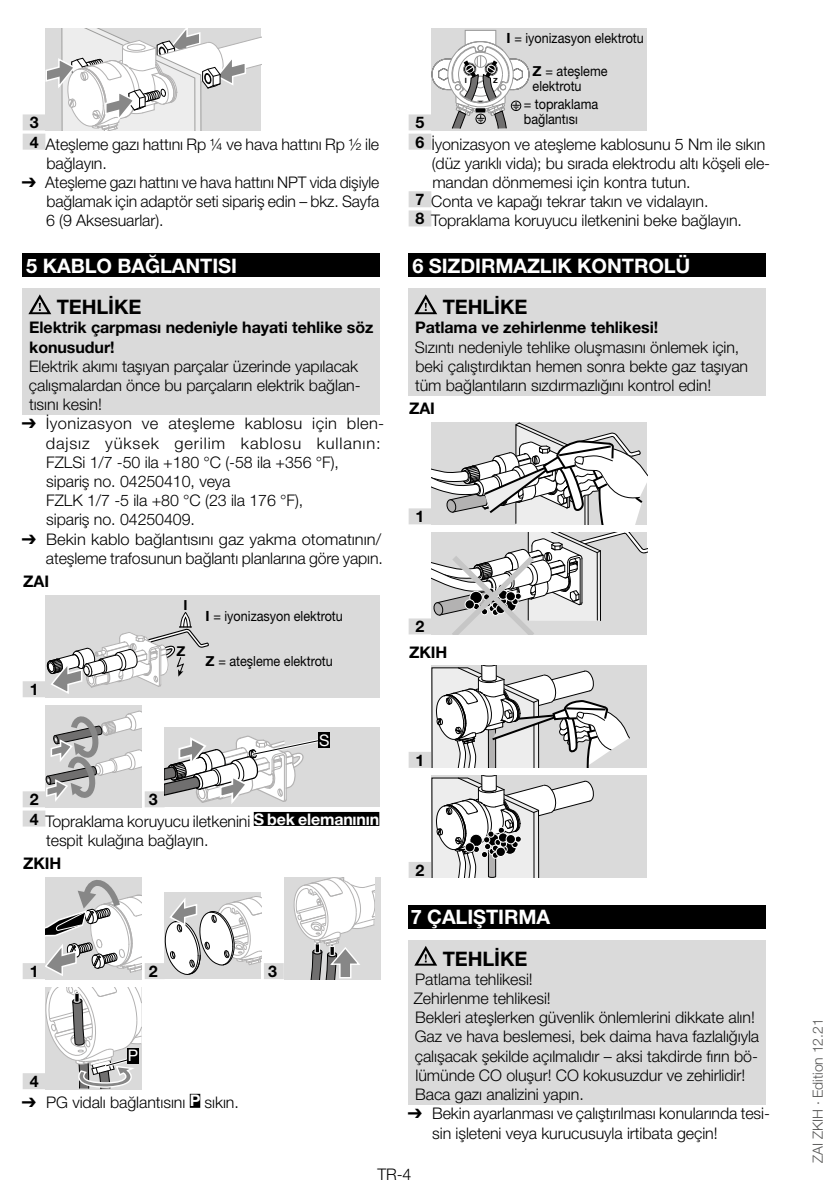
<style>
.page{position:relative;width:840px;height:1191px;background:#fff}
.page>*{position:absolute;margin:0;border:0;box-sizing:border-box;transform-origin:0 0}
.t1{font:700 20px "Helvetica Neue LT Pro";letter-spacing:-.005em;color:#fff}
.t2{font:700 20px "Helvetica Neue LT Pro";letter-spacing:-.005em;color:#000}
.t3{font:300 16px/19.2px "Helvetica Neue LT Pro";letter-spacing:-.005em;color:#000}
.t4{font:300 16px/19.2px "Helvetica Neue LT Pro";letter-spacing:.025em;color:#000}
.t5{font:700 16px/19.2px "Helvetica Neue LT Pro";letter-spacing:-.005em;color:#000}
.t6{font:16px "Helvetica Neue LT Pro";color:#fff}
.t7{font:14px/15px "Helvetica Neue LT Pro";color:#000;scale:.9 1}
.t8{font:300 14px "Helvetica Neue LT Pro";letter-spacing:-.005em;color:#575756}
.t9{font:700 13.8px "Helvetica Neue";color:#000}
.t10{font:700 7.2px "Helvetica Neue";color:#000}
.s1{font-weight:700}
.s2{font-family:"Arial Unicode MS";font-weight:400}
.s3{font-family:"Helvetica Neue";font-weight:700}
.s4{font-weight:700;color:#fff}
</style>
<div class="page">
<div style="left:23px;top:114px;width:22px;height:16px;background:#dadada"></div>
<div style="left:23px;top:134px;width:22px;height:16px;background:#dadada"></div>
<div style="left:23px;top:253px;width:357px;height:24px;background:#000"></div>
<div style="left:23px;top:288px;width:357px;height:32px;background:#dadada"></div>
<div style="left:23px;top:316px;width:357px;height:41px;background:#dadada"></div>
<div style="left:23px;top:355px;width:357px;height:60px;background:#dadada"></div>
<div style="left:23px;top:681px;width:22px;height:16px;background:#dadada"></div>
<div style="left:23px;top:791px;width:22px;height:16px;background:#dadada"></div>
<div style="left:145px;top:791px;width:19px;height:16px;background:#dadada"></div>
<div style="left:23px;top:810px;width:22px;height:16px;background:#dadada"></div>
<div style="left:254px;top:812px;width:125px;height:14px;background:#000"></div>
<div style="left:23px;top:963px;width:22px;height:16px;background:#dadada"></div>
<div style="left:145px;top:963px;width:19px;height:16px;background:#dadada"></div>
<div style="left:264px;top:963px;width:19px;height:16px;background:#dadada"></div>
<div style="left:23px;top:1073px;width:22px;height:16px;background:#dadada"></div>
<div style="left:190px;top:1093px;width:10px;height:14px;background:#000"></div>
<svg style="left:45px;top:28px;width:216px;height:102px"></svg>
<svg style="left:28px;top:294px;width:23px;height:20px"></svg>
<div style="left:45px;top:595px;width:335px;height:102px;background:#dadada"></div>
<svg style="left:46px;top:612px;width:163px;height:82px"></svg>
<div style="left:45px;top:705px;width:97px;height:102px;background:#dadada"></div>
<svg style="left:45px;top:710px;width:97px;height:92px"></svg>
<div style="left:164px;top:727px;width:216px;height:80px;background:#dadada"></div>
<svg style="left:164px;top:735px;width:154px;height:69px"></svg>
<div style="left:318px;top:732px;width:12px;height:16px;background:#000"></div>
<div style="left:45px;top:877px;width:97px;height:102px;background:#dadada"></div>
<svg style="left:45px;top:880px;width:97px;height:96px"></svg>
<div style="left:164px;top:892px;width:97px;height:87px;background:#dadada"></div>
<svg style="left:165px;top:896px;width:96px;height:79px"></svg>
<div style="left:283px;top:877px;width:97px;height:102px;background:#dadada"></div>
<svg style="left:293px;top:877px;width:81px;height:102px"></svg>
<svg style="left:45px;top:987px;width:97px;height:102px"></svg>
<div style="left:127px;top:1048px;width:11px;height:15px;background:#000"></div>
<div style="left:408px;top:114px;width:23px;height:16px;background:#dadada"></div>
<div style="left:408px;top:134px;width:23px;height:16px;background:#dadada"></div>
<div style="left:408px;top:191px;width:23px;height:16px;background:#dadada"></div>
<div style="left:408px;top:210px;width:23px;height:16px;background:#dadada"></div>
<div style="left:408px;top:253px;width:357px;height:24px;background:#000"></div>
<div style="left:408px;top:288px;width:357px;height:32px;background:#dadada"></div>
<div style="left:408px;top:316px;width:357px;height:22px;background:#dadada"></div>
<div style="left:408px;top:335px;width:357px;height:60px;background:#dadada"></div>
<div style="left:408px;top:508px;width:23px;height:16px;background:#dadada"></div>
<div style="left:408px;top:618px;width:23px;height:16px;background:#dadada"></div>
<div style="left:408px;top:752px;width:23px;height:16px;background:#dadada"></div>
<div style="left:408px;top:862px;width:23px;height:16px;background:#dadada"></div>
<div style="left:408px;top:904px;width:357px;height:24px;background:#000"></div>
<div style="left:408px;top:940px;width:357px;height:31px;background:#dadada"></div>
<div style="left:408px;top:967px;width:357px;height:22px;background:#dadada"></div>
<div style="left:408px;top:987px;width:357px;height:21px;background:#dadada"></div>
<div style="left:408px;top:1006px;width:357px;height:21px;background:#dadada"></div>
<div style="left:408px;top:1025px;width:357px;height:79px;background:#dadada"></div>
<div style="left:431px;top:28px;width:215px;height:102px;background:#dadada"></div>
<svg style="left:431px;top:30px;width:98px;height:99px"></svg>
<div style="left:510px;top:101px;width:11px;height:10px;border:1px solid #000;border-radius:50%"></div>
<svg style="left:414px;top:294px;width:23px;height:20px"></svg>
<svg style="left:431px;top:422px;width:215px;height:102px"></svg>
<svg style="left:431px;top:532px;width:215px;height:102px;background:#cacaca"></svg>
<div style="left:431px;top:666px;width:215px;height:102px;background:#dadada"></div>
<svg style="left:431px;top:666px;width:199px;height:102px"></svg>
<div style="left:431px;top:776px;width:215px;height:102px;background:#dadada"></div>
<svg style="left:431px;top:776px;width:163px;height:102px"></svg>
<svg style="left:414px;top:946px;width:23px;height:19px"></svg>
<p class="t3" style="left:30px;top:112px;width:351px;line-height:21.2px"><span class="s1">3<br>4</span> Ateşleme gazı hattını Rp ¼ ve hava hattını Rp ½ ile</p>
<p class="t3" style="left:46px;top:153px;width:62px">bağlayın.</p>
<p class="t3" style="left:46px;top:172px;width:334px;text-align:justify;text-indent:-24px"><span class="s2">➔</span> Ateşleme gazı hattını ve hava hattını NPT vida dişiyle bağlamak için adaptör seti sipariş edin – bkz. Sayfa 6 (9 Aksesuarlar).</p>
<p class="t1" style="left:26px;top:253px;width:212px">5 KABLO BAĞLANTISI</p>
<p class="t2" style="left:57px;top:295px;width:71px">TEHLİKE</p>
<p class="t5" style="left:29px;top:318px;width:345px">Elektrik çarpması nedeniyle hayati tehlike söz konusudur!</p>
<p class="t3" style="left:29px;top:356px;width:333px">Elektrik akımı taşıyan parçalar üzerinde yapılacak çalışmalardan önce bu parçaların elektrik bağlan&shy;tısını kesin!</p>
<p class="t4" style="left:46px;top:414px;width:340px;text-indent:-24px"><span class="s2">➔</span> İyonizasyon ve ateşleme kablosu için blen&shy;dajsız yüksek gerilim kablosu kullanın:<br>FZLSi 1/7 -50 ila +180 °C (-58 ila +356 °F), sipariş no. 04250410, veya<br>FZLK 1/7 -5 ila +80 °C (23 ila 176 °F),<br>sipariş no. 04250409.</p>
<p class="t3" style="left:22px;top:529px;width:362px;text-align:right"><span class="s2">➔</span> Bekin kablo bağlantısını gaz yakma otomatının/ ateşleme trafosunun bağlantı planlarına göre yapın.</p>
<p class="t5" style="left:23px;top:571px;width:27px">ZAI</p>
<p class="t5" style="left:30px;top:679px;width:10px">1</p>
<p class="t5" style="left:30px;top:789px;width:10px">2</p>
<p class="t5" style="left:149px;top:789px;width:10px">3</p>
<p class="t9" style="left:183px;top:594px;width:6px">I</p>
<p class="t9" style="left:176px;top:640px;width:10px">Z</p>
<p class="t7" style="left:205px;top:608px;width:154px"><span class="s3">I</span> = iyonizasyon elektrotu</p>
<p class="t7" style="left:205px;top:653px;width:143px"><span class="s3">Z</span> = ateşleme elektrotu</p>
<p class="t6" style="left:319px;top:730px;width:12px">S</p>
<p class="t3" style="left:46px;top:811px;width:334px;text-indent:-16px"><span class="s1">4</span> Topraklama koruyucu iletkenini <span class="s4">S bek elemanının </span>tespit kulağına bağlayın.</p>
<p class="t5" style="left:23px;top:853px;width:40px">ZKIH</p>
<p class="t5" style="left:30px;top:961px;width:10px">1</p>
<p class="t5" style="left:149px;top:961px;width:10px">2</p>
<p class="t5" style="left:268px;top:961px;width:10px">3</p>
<p class="t6" style="left:128px;top:1046px;width:12px">P</p>
<p class="t3" style="left:22px;top:1092px;width:218px"><span class="s2">➔</span> PG vidalı bağlantısını <span class="s4">P</span> sıkın.</p>
<p class="t5" style="left:30px;top:1071px;width:10px">4</p>
<p class="t7" style="left:506px;top:30px;width:154px"><span class="s3">I</span> = iyonizasyon elektrotu</p>
<p class="t7" style="left:532px;top:63px;width:85px"><span class="s3">Z</span> = ateşleme elektrotu</p>
<p class="t7" style="left:523px;top:97px;width:84px">= topraklama bağlantısı</p>
<p class="t3" style="left:415px;top:134px;width:351px"><span class="s1">6</span> İyonizasyon ve ateşleme kablosunu 5 Nm ile sıkın</p>
<p class="t3" style="left:431px;top:153px;width:339px">(düz yarıklı vida); bu sırada elektrodu altı köşeli ele-</p>
<p class="t3" style="left:432px;top:172px;width:260px">mandan dönmemesi için kontra tutun.</p>
<p class="t3" style="left:415px;top:192px;width:294px"><span class="s1">7</span> Conta ve kapağı tekrar takın ve vidalayın.</p>
<p class="t3" style="left:415px;top:211px;width:328px"><span class="s1">8</span> Topraklama koruyucu iletkenini beke bağlayın.</p>
<p class="t1" style="left:412px;top:253px;width:279px">6 SIZDIRMAZLIK KONTROLÜ</p>
<p class="t2" style="left:442px;top:295px;width:71px">TEHLİKE</p>
<p class="t5" style="left:415px;top:318px;width:244px">Patlama ve zehirlenme tehlikesi!</p>
<p class="t3" style="left:414px;top:337px;width:334px">Sızıntı nedeniyle tehlike oluşmasını önlemek için, beki çalıştırdıktan hemen sonra bekte gaz taşıyan tüm bağlantıların sızdırmazlığını kontrol edin!</p>
<p class="t5" style="left:409px;top:398px;width:27px">ZAI</p>
<p class="t10" style="left:464px;top:74px;width:4px">I</p>
<p class="t10" style="left:493px;top:75px;width:6px">Z</p>
<p class="t5" style="left:415px;top:113px;width:10px">5</p>
<p class="t5" style="left:415px;top:507px;width:10px">1</p>
<p class="t5" style="left:409px;top:614px;width:40px;line-height:25.2px;text-indent:6px">2<br>ZKIH</p>
<p class="t5" style="left:415px;top:750px;width:10px">1</p>
<p class="t5" style="left:415px;top:860px;width:10px">2</p>
<p class="t1" style="left:410px;top:904px;width:141px">7 ÇALIŞTIRMA</p>
<p class="t2" style="left:442px;top:946px;width:71px">TEHLİKE</p>
<p class="t3" style="left:413px;top:969px;width:346px">Patlama tehlikesi!<br>Zehirlenme tehlikesi!<br>Bekleri ateşlerken güvenlik önlemlerini dikkate alın!<br>Gaz ve hava beslemesi, bek daima hava fazlalığıyla çalışacak şekilde açılmalıdır – aksi takdirde fırın bö&shy;lümünde CO oluşur! CO kokusuzdur ve zehirlidir!<br>Baca gazı analizini yapın.</p>
<p class="t3" style="left:432px;top:1103px;width:339px;text-indent:-24px"><span class="s2">➔</span> Bekin ayarlanması ve çalıştırılması konularında tesi&shy;sin işleteni veya kurucusuyla irtibata geçin!</p>
<p class="t3" style="left:377px;top:1164px;width:36px">TR-4</p>
<p class="t8" style="left:809px;top:1162px;width:145px;rotate:-90deg">ZAI ZKIH · Edition 12.21</p>
</div>
